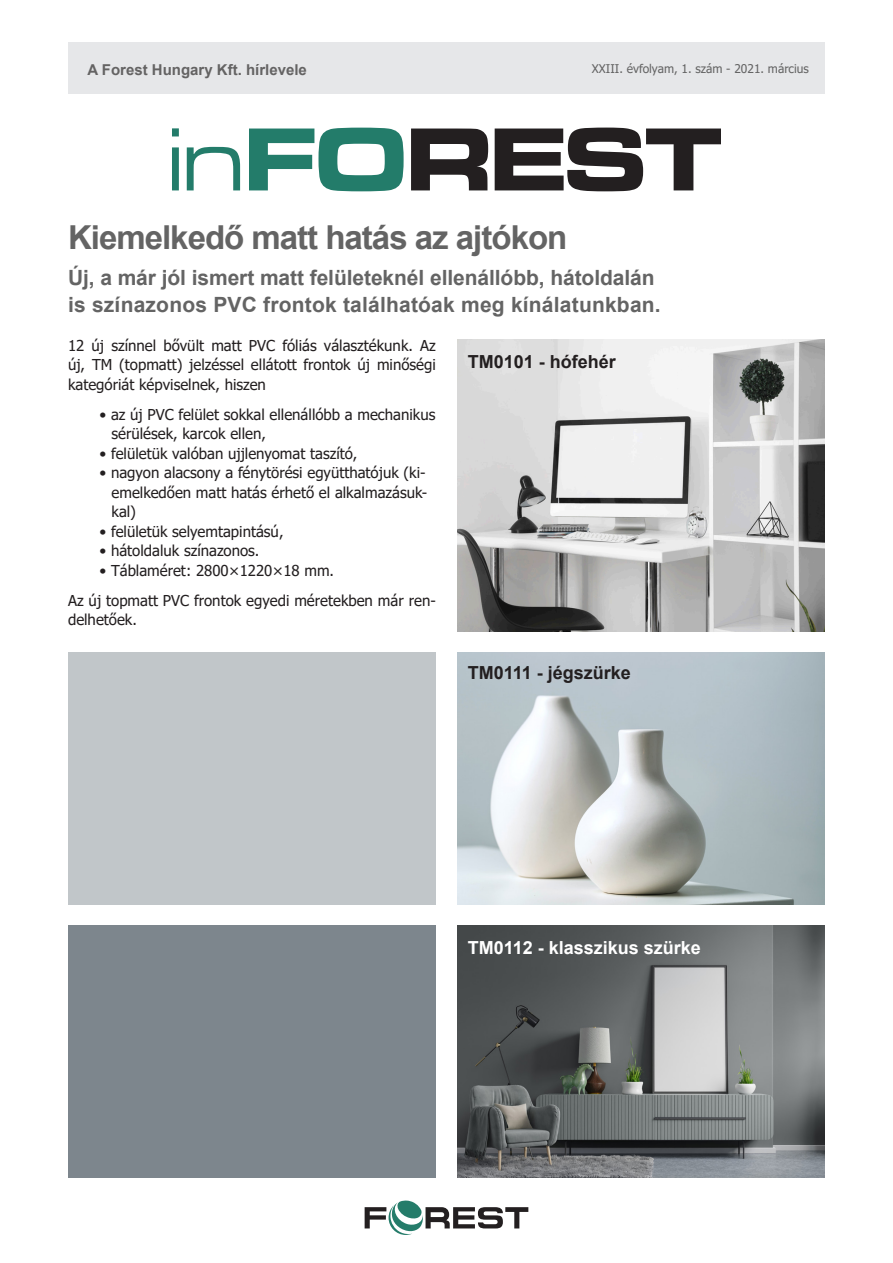
<style>
.page{position:relative;width:893px;height:1263px;background:#fff}
.page>*{position:absolute;margin:0;border:0;box-sizing:border-box;transform-origin:0 0}
.Cikk_cím{font:700 33px "Arial";letter-spacing:-.03em;color:#646464}
.Cikk_cím-2{font:700 21px "Arial";letter-spacing:-.005em;color:#646464}
.Cikk_cím-3{font:700 18px "Arial";color:#231f20}
.Cikk_cím-4{font:700 18px "Arial";color:#fff}
.Cikk_cím-5{font:15px/19.5px "Tahoma";color:#231f20;text-align:justify}
.t1{font:700 15px "Arial";color:#646363}
.t2{font:12px "Tahoma";color:#646464}
</style>
<div class="page">
<svg style="left:411px;top:128px;width:310px;height:63px"></svg>
<svg style="left:172px;top:128px;width:232px;height:63px"></svg>
<div style="left:68px;top:43px;width:757px;height:51px;background:#e6e7e9"></div>
<svg style="left:365px;top:1200px;width:163px;height:35px"></svg>
<img style="left:457px;top:339px;width:368px;height:292px">
<img style="left:457px;top:653px;width:368px;height:252px">
<img style="left:457px;top:926px;width:368px;height:252px">
<p class="t1" style="left:87px;top:59px;width:221px">A Forest Hungary Kft. hírlevele</p>
<p class="t2" style="left:592px;top:61px;width:218px">XXIII. évfolyam, 1. szám - 2021. március</p>
<p class="Cikk_cím" style="left:68px;top:215px;width:501px">Kiemelkedő matt hatás az ajtókon</p>
<p class="Cikk_cím-2" style="left:68px;top:263px;width:588px">Új, a már jól ismert matt felületeknél ellenállóbb, hátoldalán</p>
<p class="Cikk_cím-2" style="left:68px;top:290px;width:594px">is színazonos PVC frontok találhatóak meg kínálatunkban.</p>
<p class="Cikk_cím-5" style="left:68px;top:336px;width:369px">12 új színnel bővült matt PVC fóliás választékunk. Az új, TM (topmatt) jelzéssel ellátott frontok új minőségi kategóriát képviselnek, hiszen</p>
<p class="Cikk_cím-5" style="left:112px;top:405px;width:325px;text-indent:-12px">• az új PVC felület sokkal ellenállóbb a mechanikus sérülések, karcok ellen,</p>
<p class="Cikk_cím-5" style="left:100px;top:444px;width:259px">• felületük valóban ujjlenyomat taszító,</p>
<p class="Cikk_cím-5" style="left:112px;top:464px;width:317px;text-indent:-12px">• nagyon alacsony a fénytörési együtthatójuk (ki&shy;emelkedően matt hatás érhető el alkalmazásuk&shy;kal)</p>
<p class="Cikk_cím-5" style="left:100px;top:522px;width:186px">• felületük selyemtapintású,</p>
<p class="Cikk_cím-5" style="left:100px;top:542px;width:161px">• hátoldaluk színazonos.</p>
<p class="Cikk_cím-5" style="left:100px;top:561px;width:236px">• Táblaméret: 2800×1220×18 mm.</p>
<p class="Cikk_cím-5" style="left:68px;top:591px;width:369px">Az új topmatt PVC frontok egyedi méretekben már ren&shy;delhetőek.</p>
<p class="Cikk_cím-3" style="left:468px;top:349px;width:150px">TM0101 - hófehér</p>
<p class="Cikk_cím-3" style="left:468px;top:660px;width:165px">TM0111 - jégszürke</p>
<p class="Cikk_cím-4" style="left:468px;top:935px;width:235px">TM0112 - klasszikus szürke</p>
</div>
